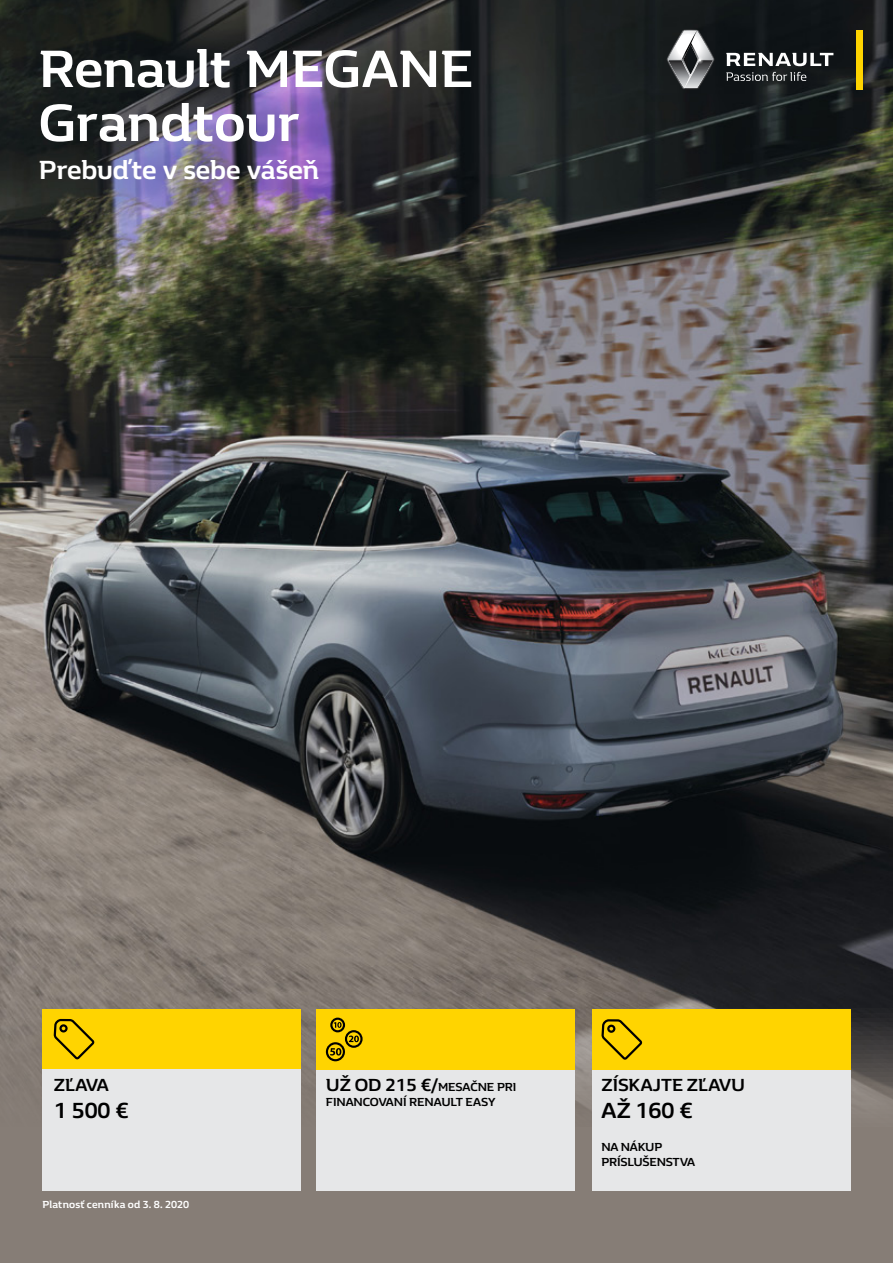
<style>
.page{position:relative;width:893px;height:1263px;background:#867d76}
.page>*{position:absolute;margin:0;border:0;box-sizing:border-box;transform-origin:0 0}
.t1{font:700 54px/54px "Renault Life";letter-spacing:.005em;color:#fff}
.t2{font:700 27px "Renault Life";letter-spacing:-.005em;color:#fff}
.t3{font:700 22.5px "Renault Life";color:#000}
.t4{font:700 18px "Renault Life";color:#000}
.t5{font:700 12px/14.4px "Renault Life";letter-spacing:-.01em;color:#000}
.t6{font:700 10.5px "Renault Life";letter-spacing:.015em;color:#fff}
.s1{font-size:18px}
</style>
<div class="page">
<img style="left:0;top:0;width:893px;height:1127px">
<svg style="left:726px;top:53px;width:107px;height:13px"></svg>
<div style="left:856px;top:30px;width:7px;height:59px;background:#ffd400"></div>
<svg style="left:667px;top:30px;width:47px;height:59px;background:#717375"></svg>
<svg style="left:726px;top:72px;width:80px;height:9px"></svg>
<div style="left:43px;top:1055px;width:258px;height:135px;background:#e6e7e8"></div>
<div style="left:43px;top:1009px;width:258px;height:60px;background:#ffd400"></div>
<svg style="left:54px;top:1019px;width:41px;height:40px"></svg>
<div style="left:316px;top:1063px;width:259px;height:128px;background:#e6e7e8"></div>
<div style="left:316px;top:1009px;width:259px;height:60px;background:#ffd400"></div>
<svg style="left:326px;top:1017px;width:37px;height:44px"></svg>
<div style="left:592px;top:1063px;width:258px;height:128px;background:#e6e7e8"></div>
<div style="left:592px;top:1009px;width:258px;height:60px;background:#ffd400"></div>
<svg style="left:601px;top:1019px;width:41px;height:41px"></svg>
<h1 class="t1" style="left:39px;top:40px;width:436px">Renault MEGANE<br>Grandtour</h1>
<h2 class="t2" style="left:39px;top:151px;width:282px">Prebuďte v sebe vášeň</h2>
<h3 class="t4" style="left:54px;top:1073px;width:57px">ZĽAVA</h3>
<h3 class="t3" style="left:54px;top:1095px;width:76px">1 500 €</h3>
<p class="t6" style="left:43px;top:1197px;width:148px">Platnosť cenníka od 3. 8. 2020</p>
<p class="t5" style="left:326px;top:1079px;width:192px"><span class="s1">UŽ OD 215 €/</span>MESAČNE PRI<br>FINANCOVANÍ RENAULT EASY</p>
<h3 class="t4" style="left:601px;top:1073px;width:145px">ZÍSKAJTE ZĽAVU</h3>
<h3 class="t3" style="left:601px;top:1095px;width:92px">AŽ 160 €</h3>
<p class="t5" style="left:601px;top:1139px;width:95px;line-height:15px">NA NÁKUP<br>PRÍSLUŠENSTVA</p>
</div>
